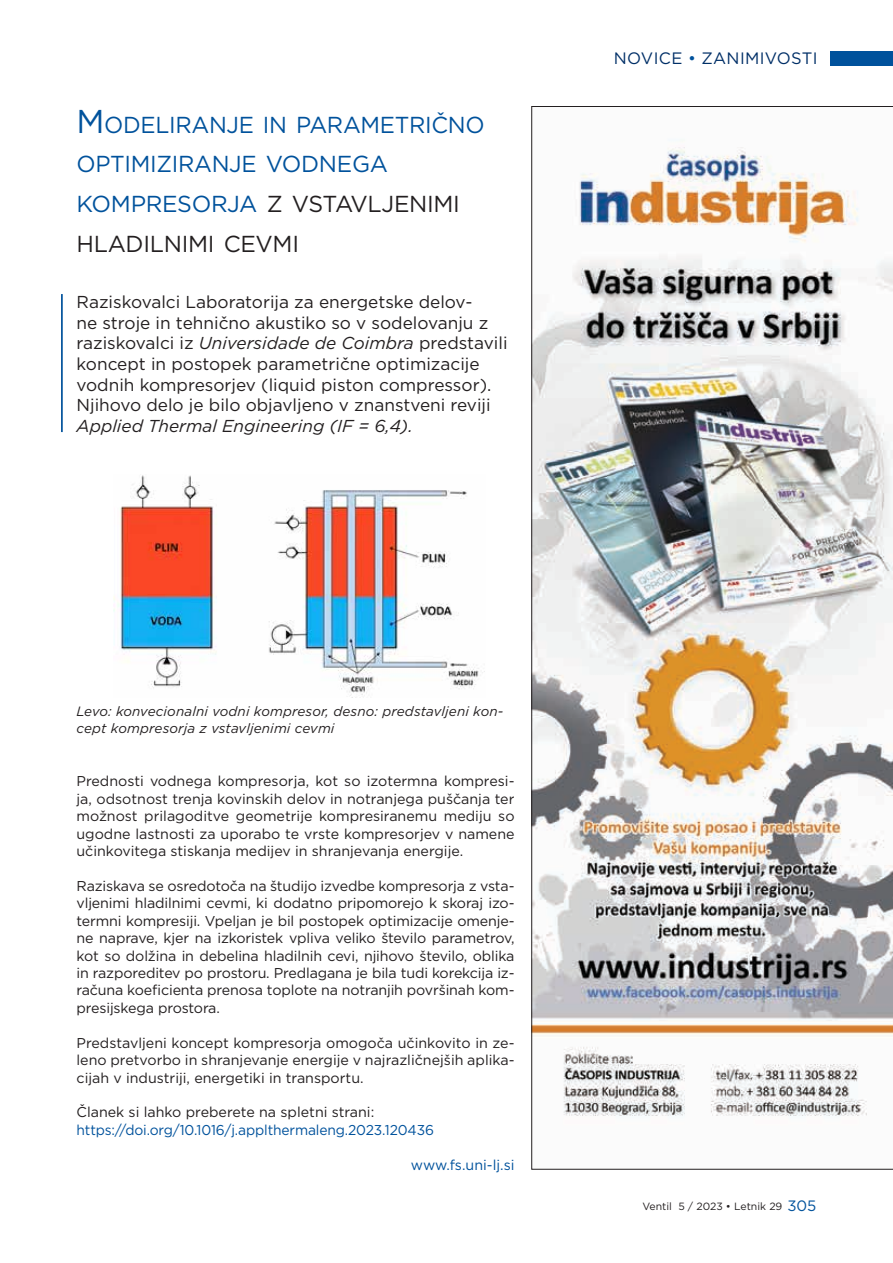
<style>
.page{position:relative;width:893px;height:1263px;background:#fff}
.page>*{position:absolute;margin:0;border:0;box-sizing:border-box;transform-origin:0 0}
.t1{font:23.1px/39.6px "Gotham";letter-spacing:-.015em;color:#00529c}
.t2{font:17.25px/20.7px "Gotham";color:#231f20}
.t3{font:italic 17.25px "Gotham";color:#231f20}
.t4{font:16.5px "Gotham";letter-spacing:.02em;color:#002f67}
.t5{font:15px "Gotham";color:#00529c}
.t6{font:14.25px/17.4px "Gotham";color:#231f20;text-align:justify}
.t7{font:14.25px "Gotham";letter-spacing:-.01em;color:#00529c}
.t8{font:italic 13.5px/16.2px "Gotham";letter-spacing:.01em;color:#231f20}
.t9{font:10.5px "Gotham";color:#231f20}
.s1{font-size:33px}
.s2{color:#231f20}
.s3{font-style:italic}
.s4{color:#00529c}
</style>
<div class="page">
<hr style="left:61px;top:294px;width:2px;height:138px;background:#00529c">
<img style="left:113px;top:475px;width:372px;height:221px">
<div style="left:831px;top:51px;width:62px;height:14px;background:#00529c"></div>
<img style="left:531px;top:106px;width:362px;height:1063px">
<h1 class="t1" style="left:77px;top:104px;width:410px"><span class="s1">M</span> ODELIRANJE IN PARAMETRIČNO<br>OPTIMIZIRANJE VODNEGA<br>KOMPRESORJA <span class="s2">Z VSTAVLJENIMI<br>HLADILNIMI CEVMI</span></h1>
<p class="t2" style="left:77px;top:291px;width:432px">Raziskovalci Laboratorija za energetske delov-<br>ne stroje in tehnično akustiko so v sodelovanju z raziskovalci iz <span class="s3">Universidade de Coimbra</span> predstavili koncept in postopek parametrične optimizacije vodnih kompresorjev (liquid piston compressor).<br>Njihovo delo je bilo objavljeno v znanstveni reviji</p>
<p class="t3" style="left:77px;top:415px;width:338px">Applied Thermal Engineering (IF = 6,4).</p>
<p class="t4" style="left:614px;top:48px;width:205px">NOVICE <span class="s4">•</span> ZANIMIVOSTI</p>
<p class="t8" style="left:77px;top:703px;width:428px">Levo: konvecionalni vodni kompresor, desno: predstavljeni kon&shy;cept kompresorja z vstavljenimi cevmi</p>
<p class="t6" style="left:77px;top:772px;width:439px">Prednosti vodnega kompresorja, kot so izotermna kompresi&shy;ja, odsotnost trenja kovinskih delov in notranjega puščanja ter možnost prilagoditve geometrije kompresiranemu mediju so ugodne lastnosti za uporabo te vrste kompresorjev v namene učinkovitega stiskanja medijev in shranjevanja energije.</p>
<p class="t6" style="left:77px;top:877px;width:439px">Raziskava se osredotoča na študijo izvedbe kompresorja z vsta&shy;vljenimi hladilnimi cevmi, ki dodatno pripomorejo k skoraj izo&shy;termni kompresiji. Vpeljan je bil postopek optimizacije omenje&shy;ne naprave, kjer na izkoristek vpliva veliko število parametrov, kot so dolžina in debelina hladilnih cevi, njihovo število, oblika in razporeditev po prostoru. Predlagana je bila tudi korekcija iz&shy;računa koeficienta prenosa toplote na notranjih površinah kom&shy;presijskega prostora.</p>
<p class="t6" style="left:77px;top:1034px;width:439px">Predstavljeni koncept kompresorja omogoča učinkovito in ze&shy;leno pretvorbo in shranjevanje energije v najrazličnejših aplika&shy;cijah v industriji, energetiki in transportu.</p>
<p class="t6" style="left:77px;top:1103px;width:299px">Članek si lahko preberete na spletni strani:</p>
<p class="t7" style="left:77px;top:1120px;width:359px">https://doi.org/10.1016/j.applthermaleng.2023.120436</p>
<p class="t7" style="left:411px;top:1155px;width:105px">www.fs.uni-lj.si</p>
<p class="t5" style="left:787px;top:1196px;width:31px">305</p>
<p class="t9" style="left:642px;top:1199px;width:141px">Ventil 5 / 2023 • Letnik 29</p>
</div>
